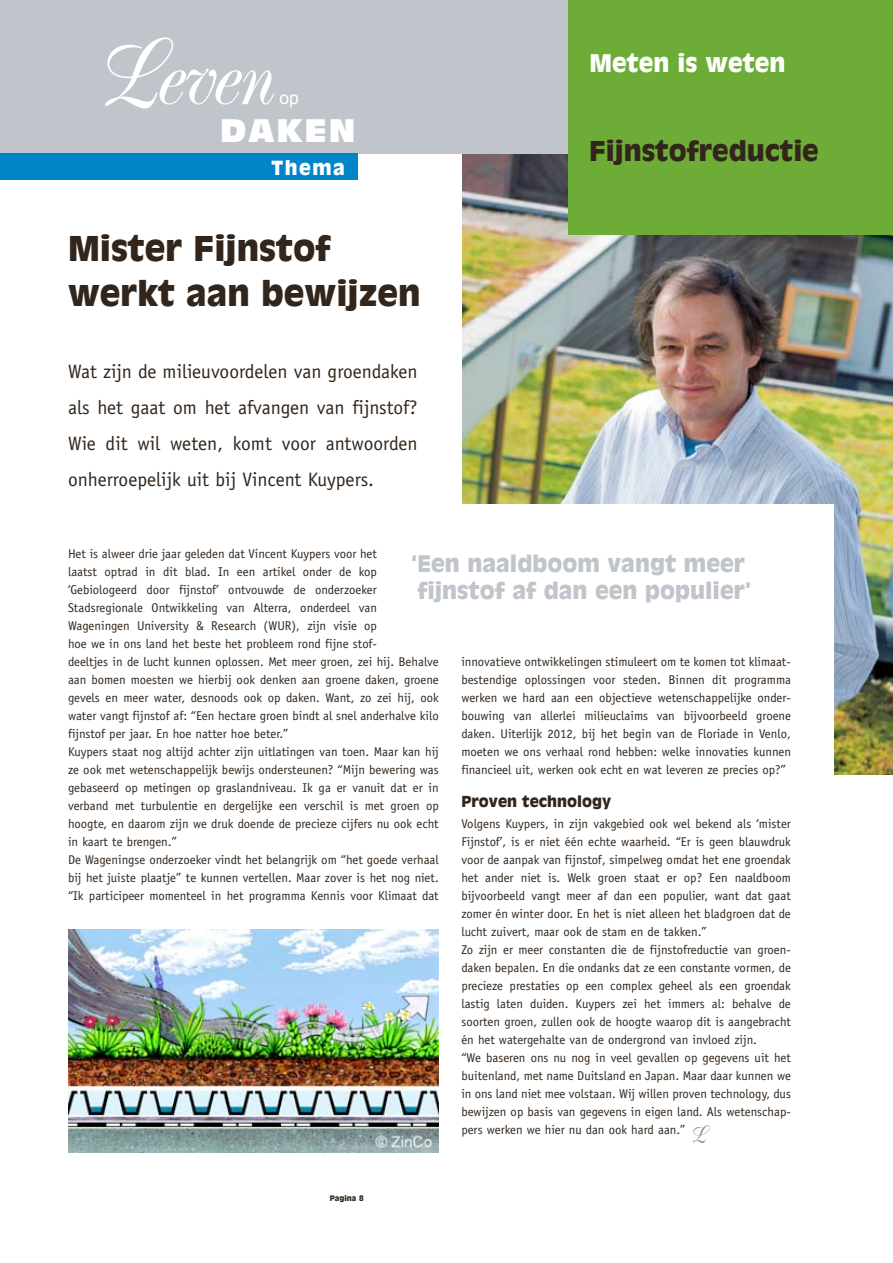
<style>
.page{position:relative;width:893px;height:1263px;background:#fff}
.page>*{position:absolute;margin:0;border:0;box-sizing:border-box;transform-origin:0 0}
.t1{font:81.3px "Poppl Exquisit";letter-spacing:.01em;color:#fff}
.t2{font:900 33.75px/45px "Antique Olive";color:#32261c}
.t3{font:31.95px "Antique Olive Compact";letter-spacing:.05em;color:#fff}
.t4{font:900 27px "Antique Olive";color:#32261c}
.t5{font:900 24px "Antique Olive";color:#fff}
.t6{font:900 22.5px/27px "Antique Olive";color:#c0c5cc}
.t7{font:19.5px/36px "Officina Sans";color:#32261c;text-align:justify}
.t8{font:900 19.2px "Antique Olive";letter-spacing:.08em;color:#fff}
.t9{font:17.55px "Arial";color:#fff}
.t10{font:900 15px "Antique Olive";color:#32261c}
.t11{font:12.75px/18px "Officina Sans";color:#32261c}
.t12{font:900 7.5px "Antique Olive";color:#32261c}
.s1{font-family:"Poppl Exquisit";font-size:20.25px;color:#959391}
</style>
<div class="page">
<img style="left:461px;top:153px;width:432px;height:621px">
<div style="left:0;top:0;width:597px;height:153px;background:#c0c5cc"></div>
<div style="left:0;top:153px;width:358px;height:27px;background:#0086c7"></div>
<div style="left:568px;top:0;width:325px;height:234px;background:#6dad37"></div>
<div style="left:377px;top:504px;width:456px;height:144px;background:#fff"></div>
<div style="left:457px;top:630px;width:376px;height:198px;background:#fff"></div>
<img style="left:68px;top:930px;width:371px;height:222px">
<h1 class="t1" style="left:91px;top:28px;width:181px">Leven</h1>
<h3 class="t3" style="left:220px;top:111px;width:137px">DAKEN</h3>
<h3 class="t9" style="left:279px;top:86px;width:21px">op</h3>
<h3 class="t8" style="left:271px;top:156px;width:75px">Thema</h3>
<h2 class="t2" style="left:68px;top:225px;width:354px">Mister Fijnstof werkt aan bewijzen</h2>
<h3 class="t7" style="left:68px;top:353px;width:351px">Wat zijn de milieuvoordelen van groendaken als het gaat om het afvangen van fijnstof?<br>Wie dit wil weten, komt voor antwoorden onherroepelijk uit bij Vincent Kuypers.</h3>
<h3 class="t5" style="left:589px;top:49px;width:198px">Meten is weten</h3>
<h3 class="t4" style="left:589px;top:135px;width:231px">Fijnstofreductie</h3>
<p class="t11" style="left:68px;top:545px;width:372px">Het is alweer drie jaar geleden dat Vincent Kuypers voor het<br>laatst optrad in dit blad. In een artikel onder de kop ‘Gebiologeerd door fijnstof’ ontvouwde de onderzoeker Stadsregionale Ontwikkeling van Alterra, onderdeel van Wageningen University &amp; Research (WUR), zijn visie op<br>hoe we in ons land het beste het probleem rond fijne stof-<br>deeltjes in de lucht kunnen oplossen. Met meer groen, zei hij. Behalve aan bomen moesten we hierbij ook denken aan groene daken, groene gevels en meer water, desnoods ook op daken. Want, zo zei hij, ook water vangt fijnstof af: “Een hectare groen bindt al snel anderhalve kilo fijnstof per jaar. En hoe natter hoe beter.”<br>Kuypers staat nog altijd achter zijn uitlatingen van toen. Maar kan hij ze ook met wetenschappelijk bewijs ondersteunen? “Mijn bewering was gebaseerd op metingen op graslandniveau. Ik ga er vanuit dat er in verband met turbulentie en dergelijke een verschil is met groen op hoogte, en daarom zijn we druk doende de precieze cijfers nu ook echt in kaart te brengen.”<br>De Wageningse onderzoeker vindt het belangrijk om “het goede verhaal bij het juiste plaatje” te kunnen vertellen. Maar zover is het nog niet. “Ik participeer momenteel in het programma Kennis voor Klimaat dat</p>
<h3 class="t6" style="left:411px;top:549px;width:342px">‘ Een naaldboom vangt meer fijnstof af dan een populier’</h3>
<p class="t11" style="left:461px;top:653px;width:331px;text-align:justify">innovatieve ontwikkelingen stimuleert om te komen tot klimaat&shy;bestendige oplossingen voor steden. Binnen dit programma werken we hard aan een objectieve wetenschappelijke onder&shy;bouwing van allerlei milieuclaims van bijvoorbeeld groene daken. Uiterlijk 2012, bij het begin van de Floriade in Venlo, moeten we ons verhaal rond hebben: welke innovaties kunnen financieel uit, werken ook echt en wat leveren ze precies op?”</p>
<p class="t10" style="left:461px;top:793px;width:152px">Proven technology</p>
<p class="t11" style="left:461px;top:815px;width:331px">Volgens Kuypers, in zijn vakgebied ook wel bekend als ‘mister Fijnstof’, is er niet één echte waarheid. “Er is geen blauwdruk voor de aanpak van fijnstof, simpelweg omdat het ene groendak het ander niet is. Welk groen staat er op? Een naaldboom bijvoorbeeld vangt meer af dan een populier, want dat gaat zomer én winter door. En het is niet alleen het bladgroen dat de lucht zuivert, maar ook de stam en de takken.”<br>Zo zijn er meer constanten die de fijnstofreductie van groen&shy;daken bepalen. En die ondanks dat ze een constante vormen, de precieze prestaties op een complex geheel als een groendak lastig laten duiden. Kuypers zei het immers al: behalve de soorten groen, zullen ook de hoogte waarop dit is aangebracht én het watergehalte van de ondergrond van invloed zijn.<br>“We baseren ons nu nog in veel gevallen op gegevens uit het buitenland, met name Duitsland en Japan. Maar daar kunnen we in ons land niet mee volstaan. Wij willen proven technology, dus bewijzen op basis van gegevens in eigen land. Als wetenschap&shy;pers werken we hier nu dan ook hard aan.” <span class="s1">L</span></p>
<p class="t12" style="left:330px;top:1194px;width:35px">Pagina 8</p>
</div>
